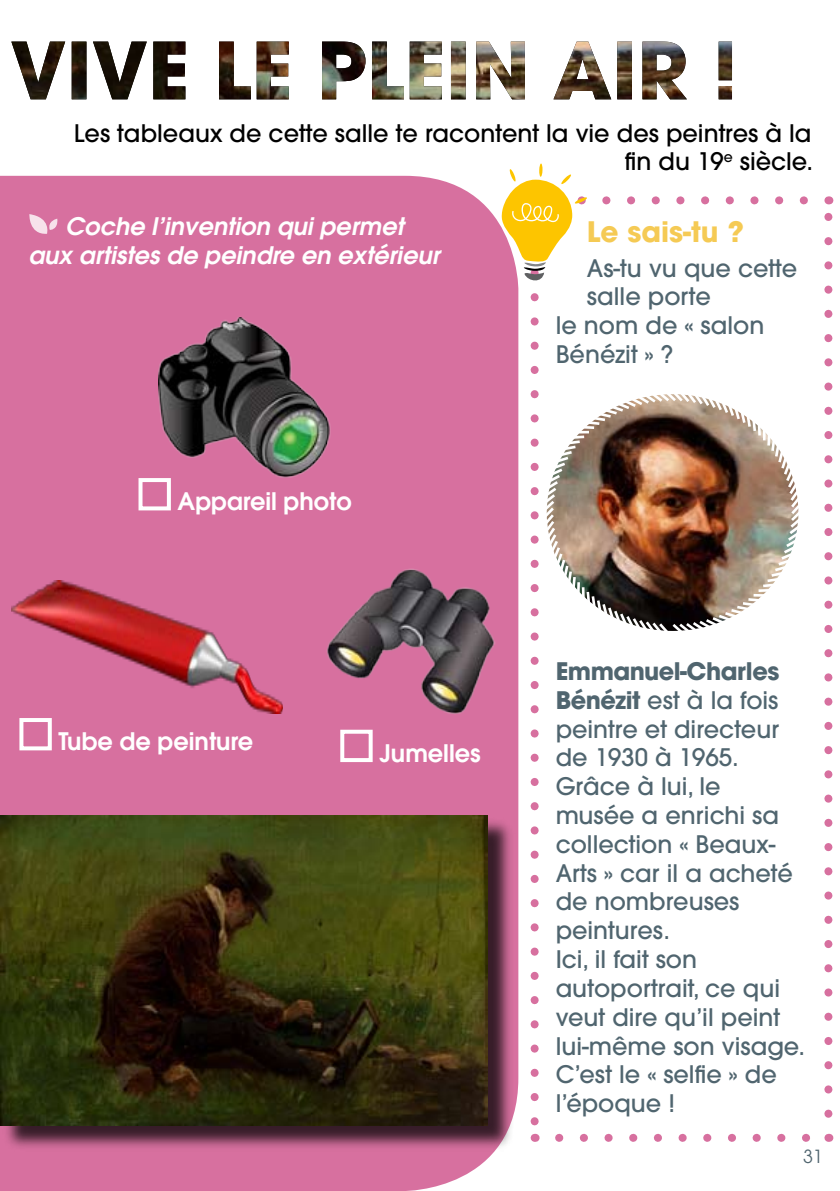
<style>
.page{position:relative;width:840px;height:1191px;background:#fff}
.page>*{position:absolute;margin:0;border:0;box-sizing:border-box;transform-origin:0 0}
.t1{font:700 28px "ITC Avant Garde Std";color:#f5ca54}
.t2{font:500 24px/28.8px "ITC Avant Garde Std";color:#50656f}
.t3{font:500 24px/28.8px "ITC Avant Garde Std";color:#000;text-align:right}
.t4{font:italic 600 24px/28.8px "ITC Avant Garde Std";color:#fff;text-align:center}
.t5{font:600 24px "ITC Avant Garde Std";color:#fff}
.t6{font:18px "ITC Avant Garde Std";color:#50656f}
.s1{font-weight:700}
</style>
<div class="page">
<div style="left:0;top:176px;width:501px;height:1015px;background:#d7709f"></div>
<img style="left:158px;top:317px;width:174px;height:161px">
<img style="left:11px;top:580px;width:271px;height:133px">
<img style="left:324px;top:554px;width:173px;height:173px">
<div style="left:2px;top:817px;width:513px;height:334px;background:#000;opacity:.75"></div>
<img style="left:0;top:815px;width:487px;height:310px">
<div style="left:138px;top:478px;width:33px;height:32px;border:4px solid #fff"></div>
<div style="left:340px;top:729px;width:32px;height:33px;border:4px solid #fff"></div>
<div style="left:19px;top:718px;width:33px;height:32px;border:4px solid #fff"></div>
<svg style="left:28px;top:214px;width:30px;height:21px"></svg>
<img style="left:11px;top:42px;width:720px;height:57px">
<svg style="left:0;top:175px;width:1px;height:151px"></svg>
<svg style="left:558px;top:1133px;width:252px;height:8px"></svg>
<svg style="left:824px;top:212px;width:7px;height:901px"></svg>
<hr style="left:539px;top:163px;width:3px;height:14px;background:#fdc500;border-radius:50%">
<svg style="left:501px;top:169px;width:302px;height:956px"></svg>
<p class="t3" style="left:74px;top:118px;width:740px">Les tableaux de cette salle te racontent la vie des peintres à la fin du 19<sup>e</sup> siècle.</p>
<p class="t4" style="left:28px;top:211px;width:412px">Coche l’invention qui permet<br>aux artistes de peindre en extérieur</p>
<p class="t1" style="left:586px;top:213px;width:158px">Le sais-tu ?</p>
<p class="t2" style="left:586px;top:253px;width:212px">As-tu vu que cette</p>
<p class="t2" style="left:586px;top:282px;width:125px">salle porte</p>
<p class="t2" style="left:555px;top:311px;width:210px">le nom de « salon</p>
<p class="t2" style="left:555px;top:340px;width:119px">Bénézit » ?</p>
<p class="t5" style="left:177px;top:486px;width:176px">Appareil photo</p>
<p class="t5" style="left:58px;top:726px;width:196px">Tube de peinture</p>
<p class="t5" style="left:379px;top:737px;width:103px">Jumelles</p>
<p class="t2" style="left:555px;top:656px;width:251px"><span class="s1">Emmanuel-Charles<br>Bénézit</span> est à la fois peintre et directeur de 1930 à 1965.<br>Grâce à lui, le musée a enrichi sa collection « Beaux-<br>Arts » car il a acheté de nombreuses peintures.<br>Ici, il fait son autoportrait, ce qui veut dire qu’il peint lui-même son visage.<br>C’est le « selfie » de l’époque !</p>
<p class="t6" style="left:802px;top:1145px;width:21px">31</p>
</div>
